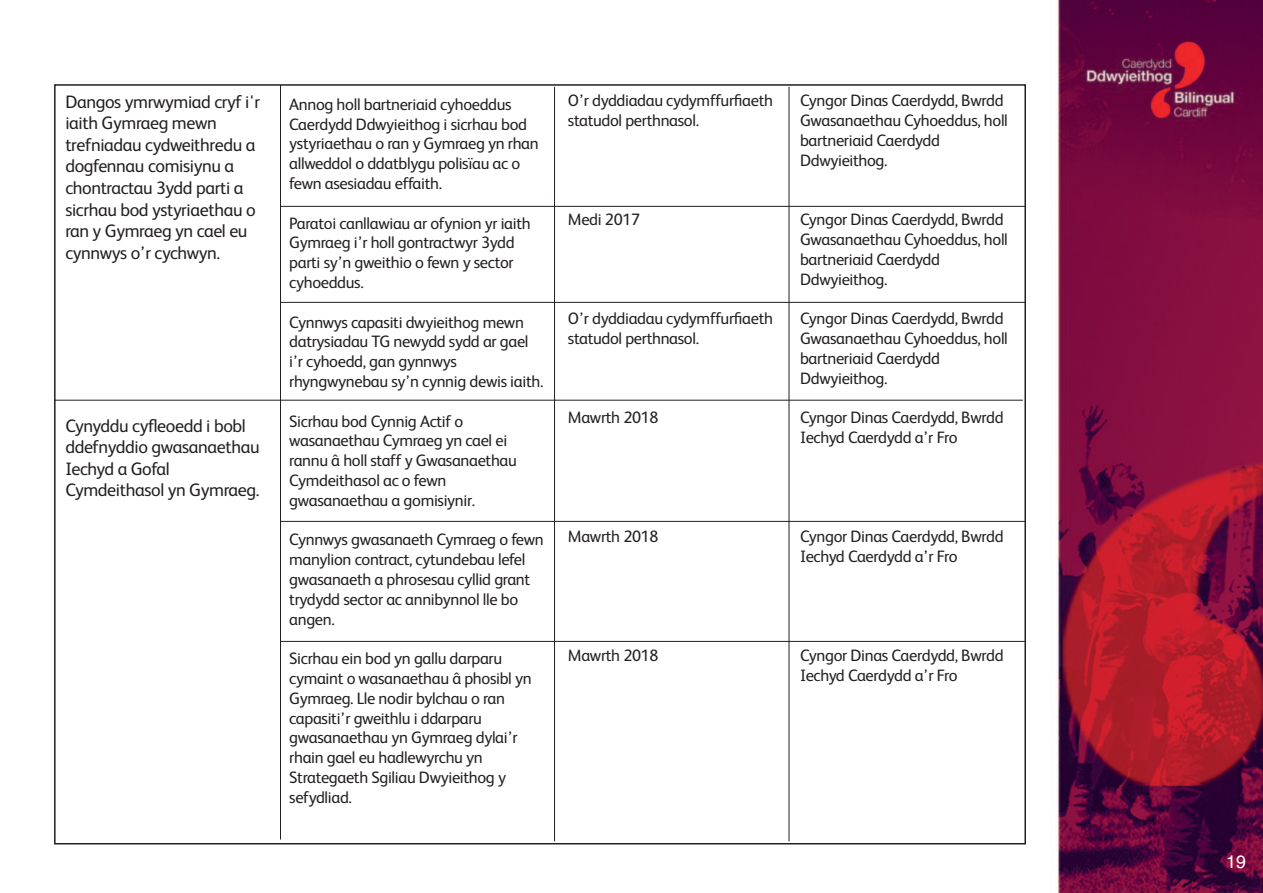
<style>
.page{position:relative;width:1263px;height:893px;background:#fff}
.page>*{position:absolute;margin:0;border:0;box-sizing:border-box;transform-origin:0 0}
.t1{font:18px/21.6px "FS Albert";letter-spacing:-.02em;color:#231f20}
.t2{font:18px "Helvetica";color:#fff}
.t3{font:16.5px/19.8px "FS Albert";letter-spacing:-.02em;color:#231f20}
</style>
<div class="page">
<img style="left:437px;top:0;width:825px;height:893px">
<div style="left:55px;top:85px;width:970px;height:759px;background:#fff"></div>
<hr style="left:280px;top:85px;width:1px;height:754px;background:#231f20">
<hr style="left:554px;top:87px;width:1px;height:754px;background:#231f20">
<hr style="left:789px;top:87px;width:1px;height:754px;background:#231f20">
<hr style="left:54px;top:400px;width:969px;height:1px;background:#231f20">
<hr style="left:280px;top:206px;width:745px;height:1px;background:#231f20">
<hr style="left:280px;top:302px;width:745px;height:1px;background:#231f20">
<hr style="left:280px;top:521px;width:745px;height:1px;background:#231f20">
<hr style="left:280px;top:641px;width:745px;height:1px;background:#231f20">
<p class="t1" style="left:65px;top:92px;width:196px">Dangos ymrwymiad cryf i'r iaith Gymraeg mewn trefniadau cydweithredu a dogfennau comisiynu a chontractau 3ydd parti a sicrhau bod ystyriaethau o ran y Gymraeg yn cael eu cynnwys o’r cychwyn.</p>
<p class="t1" style="left:65px;top:416px;width:196px">Cynyddu cyfleoedd i bobl ddefnyddio gwasanaethau<br>Iechyd a Gofal<br>Cymdeithasol yn Gymraeg.</p>
<p class="t3" style="left:289px;top:96px;width:251px">Annog holl bartneriaid cyhoeddus Caerdydd Ddwyieithog i sicrhau bod ystyriaethau o ran y Gymraeg yn rhan allweddol o ddatblygu polisïau ac o fewn asesiadau effaith.</p>
<p class="t3" style="left:289px;top:215px;width:243px">Paratoi canllawiau ar ofynion yr iaith<br>Gymraeg i’r holl gontractwyr 3ydd parti sy’n gweithio o fewn y sector cyhoeddus.</p>
<p class="t3" style="left:289px;top:314px;width:256px">Cynnwys capasiti dwyieithog mewn datrysiadau TG newydd sydd ar gael i’r cyhoedd, gan gynnwys rhyngwynebau sy’n cynnig dewis iaith.</p>
<p class="t3" style="left:289px;top:413px;width:229px">Sicrhau bod Cynnig Actif o wasanaethau Cymraeg yn cael ei rannu â holl staff y Gwasanaethau<br>Cymdeithasol ac o fewn gwasanaethau a gomisiynir.</p>
<p class="t3" style="left:289px;top:532px;width:256px">Cynnwys gwasanaeth Cymraeg o fewn manylion contract, cytundebau lefel gwasanaeth a phrosesau cyllid grant trydydd sector ac annibynnol lle bo angen.</p>
<p class="t3" style="left:289px;top:650px;width:244px">Sicrhau ein bod yn gallu darparu cymaint o wasanaethau â phosibl yn<br>Gymraeg. Lle nodir bylchau o ran capasiti’r gweithlu i ddarparu gwasanaethau yn Gymraeg dylai’r rhain gael eu hadlewyrchu yn<br>Strategaeth Sgiliau Dwyieithog y sefydliad.</p>
<p class="t3" style="left:568px;top:93px;width:207px">O’r dyddiadau cydymffurfiaeth statudol perthnasol.</p>
<p class="t3" style="left:568px;top:211px;width:74px">Medi 2017</p>
<p class="t3" style="left:568px;top:310px;width:207px">O’r dyddiadau cydymffurfiaeth statudol perthnasol.</p>
<p class="t3" style="left:568px;top:409px;width:92px">Mawrth 2018</p>
<p class="t3" style="left:568px;top:528px;width:92px">Mawrth 2018</p>
<p class="t3" style="left:568px;top:647px;width:92px">Mawrth 2018</p>
<p class="t3" style="left:800px;top:93px;width:209px">Cyngor Dinas Caerdydd, Bwrdd<br>Gwasanaethau Cyhoeddus, holl bartneriaid Caerdydd<br>Ddwyieithog.</p>
<p class="t3" style="left:800px;top:211px;width:209px">Cyngor Dinas Caerdydd, Bwrdd<br>Gwasanaethau Cyhoeddus, holl bartneriaid Caerdydd<br>Ddwyieithog.</p>
<p class="t3" style="left:800px;top:310px;width:209px">Cyngor Dinas Caerdydd, Bwrdd<br>Gwasanaethau Cyhoeddus, holl bartneriaid Caerdydd<br>Ddwyieithog.</p>
<p class="t3" style="left:800px;top:409px;width:205px">Cyngor Dinas Caerdydd, Bwrdd<br>Iechyd Caerdydd a’r Fro</p>
<p class="t3" style="left:800px;top:528px;width:205px">Cyngor Dinas Caerdydd, Bwrdd<br>Iechyd Caerdydd a’r Fro</p>
<p class="t3" style="left:800px;top:647px;width:205px">Cyngor Dinas Caerdydd, Bwrdd<br>Iechyd Caerdydd a’r Fro</p>
<p class="t2" style="left:1226px;top:852px;width:22px">19</p>
</div>
